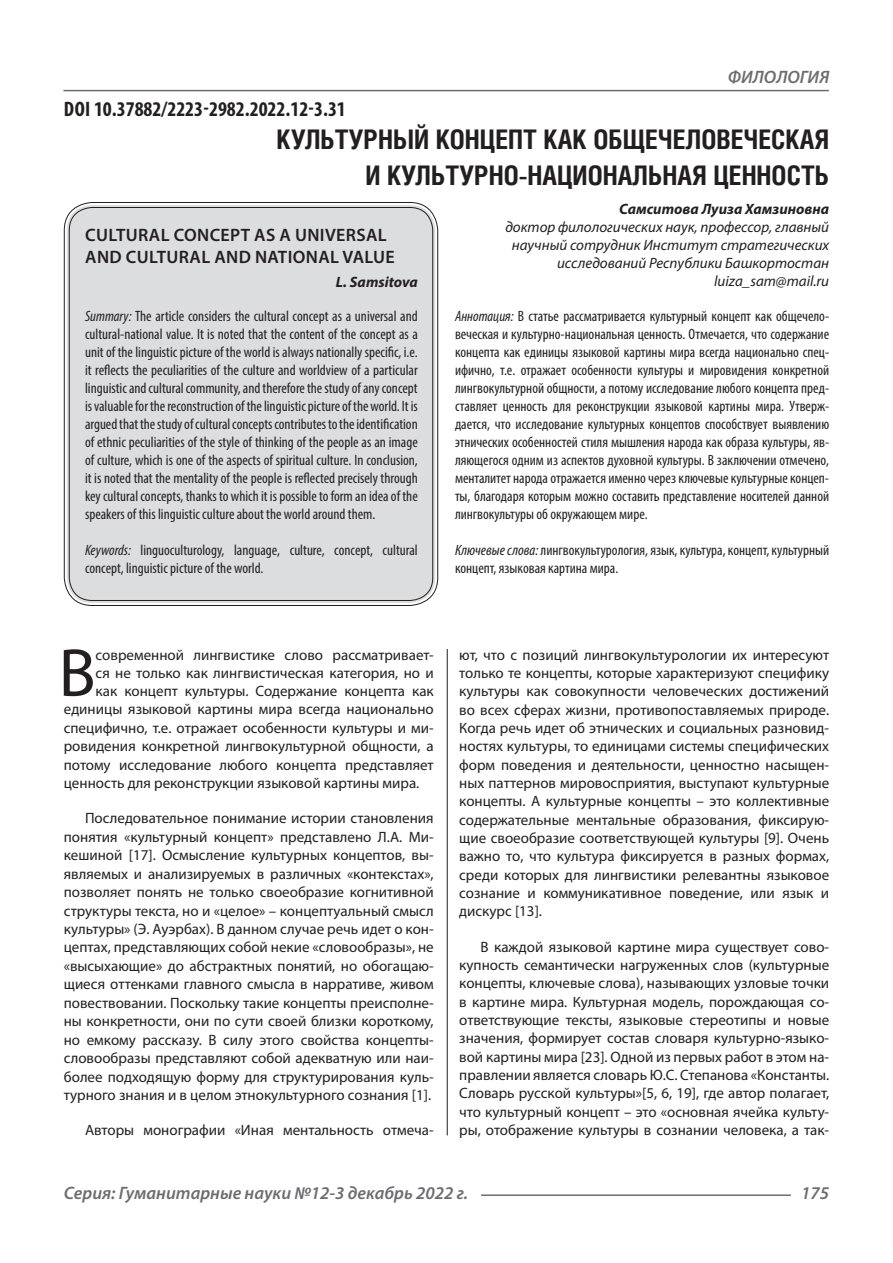
<style>
.page{position:relative;width:893px;height:1263px;background:#fff}
.page>*{position:absolute;margin:0;border:0;box-sizing:border-box;transform-origin:0 0}
.Статья_текст_первый{font:68.4px "Myriad Pro";color:#231f20}
.Статья_название{font:700 27px "Helios Cond C";color:#231f20}
.ДОИ{font:700 condensed 21px "Myriad Pro";color:#231f20}
.Статья_название_англ{font:600 18px/21.6px "Myriad Pro";letter-spacing:.02em;color:#231f20}
.t1{font:italic 600 18px "Myriad Pro";color:#6c6d70}
.Статья_текст{font:15px/18.3px "Myriad Pro";color:#231f20;text-align:justify}
.Статья_аннотация_анг{font:condensed 15px/18px "Myriad Pro";color:#231f20;text-align:justify}
.Статья_аннотация_тек{font:condensed 15px/18px "Myriad Pro";color:#231f20;text-align:justify}
.Статья_текст_первый-2{font:15px "Myriad Pro";color:#231f20}
.Статья_автор_инфо{font:italic 15px/18px "Myriad Pro";color:#231f20;text-align:right}
.Статья_автор_фио_рус{font:italic 700 15px "Myriad Pro";color:#231f20}
.Статья_автор_англ{font:italic 700 15px "Myriad Pro";color:#231f20}
.s1{font-style:italic}
</style>
<div class="page">
<hr style="left:447px;top:128px;width:1px;height:1007px;background:#231f20">
<hr style="left:63px;top:90px;width:766px;height:1px;background:#6c6d70">
<hr style="left:481px;top:1194px;width:310px;height:2px;background:#6c6d70">
<div style="left:441px;top:126px;width:10px;height:522px;background:#fff"></div>
<div style="left:67px;top:205px;width:368px;height:398px;background:#dcdddf;border-radius:26px"></div>
<p class="ДОИ" style="left:64px;top:96px;width:283px">DOI 10.37882/2223-2982.2022.12-3.31</p>
<p class="t1" style="left:728px;top:66px;width:103px">ФИЛОЛОГИЯ</p>
<p class="Статья_название" style="left:277px;top:124px;width:554px">КУЛЬТУРНЫЙ КОНЦЕПТ КАК ОБЩЕЧЕЛОВЕЧЕСКАЯ</p>
<p class="Статья_название" style="left:365px;top:160px;width:465px">И КУЛЬТУРНО-НАЦИОНАЛЬНАЯ ЦЕННОСТЬ</p>
<p class="Статья_автор_фио_рус" style="left:619px;top:199px;width:211px">Самситова Луиза Хамзиновна</p>
<p class="Статья_автор_инфо" style="left:505px;top:218px;width:325px">доктор филологических наук, профессор, главный научный сотрудник Институт стратегических исследований Республики Башкортостан</p>
<p class="Статья_автор_инфо" style="left:714px;top:272px;width:117px">luiza_sam@mail.ru</p>
<p class="Статья_аннотация_тек" style="left:455px;top:306px;width:376px"><span class="s1">Аннотация:</span> В статье рассматривается культурный концепт как общечело&shy;веческая и культурно-национальная ценность. Отмечается, что содержание концепта как единицы языковой картины мира всегда национально спец&shy;ифично, т.е. отражает особенности культуры и мировидения конкретной лингвокультурной общности, а потому исследование любого концепта пред&shy;ставляет ценность для реконструкции языковой картины мира. Утверж&shy;дается, что исследование культурных концептов способствует выявлению этнических особенностей стиля мышления народа как образа культуры, яв&shy;ляющегося одним из аспектов духовной культуры. В заключении отмечено, менталитет народа отражается именно через ключевые культурные концеп&shy;ты, благодаря которым можно составить представление носителей данной лингвокультуры об окружающем мире.</p>
<p class="Статья_аннотация_тек" style="left:455px;top:540px;width:376px"><span class="s1">Ключевые слова:</span>лингвокультурология, язык, культура, концепт, культурный концепт, языковая картина мира.</p>
<p class="Статья_название_англ" style="left:85px;top:224px;width:311px">CULTURAL CONCEPT AS A UNIVERSAL<br>AND CULTURAL AND NATIONAL VALUE</p>
<p class="Статья_автор_англ" style="left:336px;top:272px;width:83px">L. Samsitova</p>
<p class="Статья_аннотация_анг" style="left:85px;top:306px;width:334px"><span class="s1">Summary:</span> The article considers the cultural concept as a universal and cultural-national value. It is noted that the content of the concept as a unit of the linguistic picture of the world is always nationally specific, i.e. it reflects the peculiarities of the culture and worldview of a particular linguistic and cultural community, and therefore the study of any concept is valuable for the reconstruction of the linguistic picture of the world. It is argued that the study of cultural concepts contributes to the identification of ethnic peculiarities of the style of thinking of the people as an image of culture, which is one of the aspects of spiritual culture. In conclusion, it is noted that the mentality of the people is reflected precisely through key cultural concepts, thanks to which it is possible to form an idea of the speakers of this linguistic culture about the world around them.</p>
<p class="Статья_аннотация_анг" style="left:85px;top:540px;width:334px"><span class="s1">Keywords:</span> linguoculturology, language, culture, concept, cultural concept, linguistic picture of the world.</p>
<p class="Статья_текст_первый" style="left:59px;top:631px;width:39px">В</p>
<p class="Статья_текст_первый-2" style="left:96px;top:645px;width:340px">современной лингвистике слово рассматривает-</p>
<p class="Статья_текст_первый-2" style="left:96px;top:663px;width:340px">ся не только как лингвистическая категория, но и</p>
<p class="Статья_текст_первый-2" style="left:96px;top:681px;width:340px">как концепт культуры. Содержание концепта как</p>
<p class="Статья_текст_первый-2" style="left:64px;top:700px;width:371px">единицы языковой картины мира всегда национально</p>
<p class="Статья_текст_первый-2" style="left:64px;top:718px;width:371px">специфично, т.е. отражает особенности культуры и ми-</p>
<p class="Статья_текст_первый-2" style="left:64px;top:737px;width:371px">ровидения конкретной лингвокультурной общности, а</p>
<p class="Статья_текст_первый-2" style="left:64px;top:755px;width:371px">потому исследование любого концепта представляет</p>
<p class="Статья_текст_первый-2" style="left:64px;top:774px;width:357px">ценность для реконструкции языковой картины мира.</p>
<p class="Статья_текст" style="left:64px;top:809px;width:371px;text-indent:21px">Последовательное понимание истории становления понятия «культурный концепт» представлено Л.А. Ми&shy;кешиной [17]. Осмысление культурных концептов, вы&shy;являемых и анализируемых в различных «контекстах», позволяет понять не только своеобразие когнитивной структуры текста, но и «целое» – концептуальный смысл культуры» (Э. Ауэрбах). В данном случае речь идет о кон&shy;цептах, представляющих собой некие «словообразы», не «высыхающие» до абстрактных понятий, но обогащаю&shy;щиеся оттенками главного смысла в нарративе, живом повествовании. Поскольку такие концепты преисполне&shy;ны конкретности, они по сути своей близки короткому, но емкому рассказу. В силу этого свойства концепты&shy;словообразы представляют собой адекватную или наи&shy;более подходящую форму для структурирования куль&shy;турного знания и в целом этнокультурного сознания [1].</p>
<p class="Статья_текст" style="left:85px;top:1121px;width:350px">Авторы монографии «Иная ментальность отмеча-</p>
<p class="Статья_текст" style="left:459px;top:645px;width:371px">ют, что с позиций лингвокультурологии их интересуют только те концепты, которые характеризуют специфику культуры как совокупности человеческих достижений во всех сферах жизни, противопоставляемых природе.<br>Когда речь идет об этнических и социальных разновид&shy;ностях культуры, то единицами системы специфических форм поведения и деятельности, ценностно насыщен&shy;ных паттернов мировосприятия, выступают культурные концепты. А культурные концепты – это коллективные содержательные ментальные образования, фиксирую&shy;щие своеобразие соответствующей культуры [9]. Очень важно то, что культура фиксируется в разных формах, среди которых для лингвистики релевантны языковое сознание и коммуникативное поведение, или язык и дискурс [13].</p>
<p class="Статья_текст" style="left:459px;top:937px;width:371px;text-indent:21px">В каждой языковой картине мира существует сово&shy;купность семантически нагруженных слов (культурные концепты, ключевые слова), называющих узловые точки в картине мира. Культурная модель, порождающая со&shy;ответствующие тексты, языковые стереотипы и новые значения, формирует состав словаря культурно-языко&shy;вой картины мира [23]. Одной из первых работ в этом на&shy;правлении является словарь Ю.С. Степанова «Константы.<br>Словарь русской культуры»[5, 6, 19], где автор полагает, что культурный концепт – это «основная ячейка культу&shy;ры, отображение культуры в сознании человека, а так-</p>
<p class="t1" style="left:64px;top:1182px;width:406px">Серия: Гуманитарные науки №12-3 декабрь 2022 г.</p>
<p class="t1" style="left:801px;top:1182px;width:30px">175</p>
</div>
